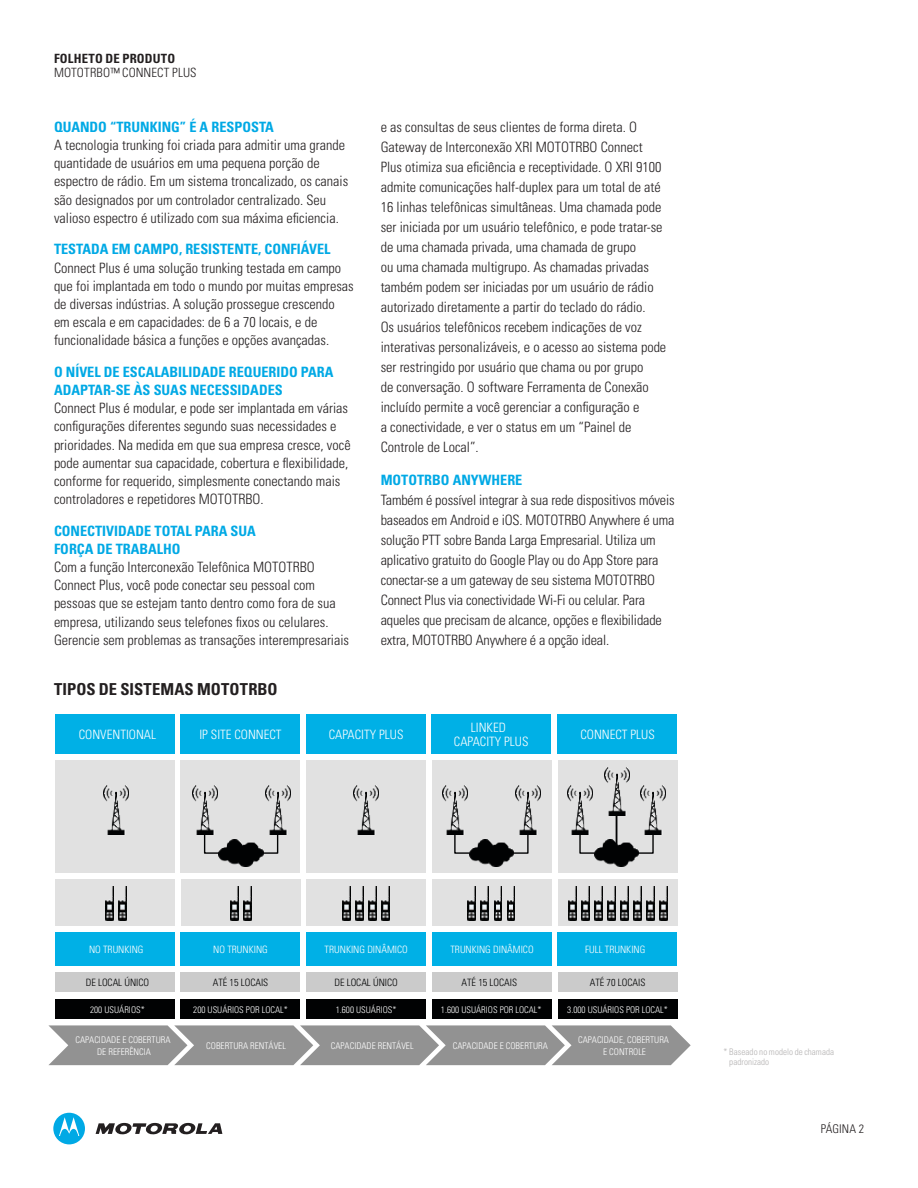
<style>
.page{position:relative;width:918px;height:1188px;background:#fff}
.page>*{position:absolute;margin:0;border:0;box-sizing:border-box;transform-origin:0 0}
.t1{font:700 condensed 16.5px "Univers LT Std";letter-spacing:.01em;color:#231f20}
.t2{font:300 condensed 14.25px/20px "Univers LT Std";color:#231f20}
.t3{font:700 condensed 14.25px/18.1px "Univers LT Std";color:#00a9e5}
.t4{font:300 condensed 12.9px/14.7px "Univers LT Std";color:#fff;text-align:center}
.t5{font:300 condensed 12.75px "Univers LT Std";letter-spacing:.01em;color:#231f20}
.t6{font:700 condensed 12.75px "Univers LT Std";letter-spacing:.02em;color:#231f20}
.t7{font:300 condensed 12px "Univers LT Std";color:#231f20}
.t8{font:300 condensed 10.05px "Univers LT Std";color:#fff}
.t9{font:300 condensed 10.05px "Univers LT Std";color:#010203}
.t10{font:300 condensed 9.15px/11.1px "Univers LT Std";color:#fff;text-align:center}
.t11{font:300 condensed 9px/10.5px "Univers LT Std";letter-spacing:.005em;color:#b4b2b2}
</style>
<div class="page">
<svg style="left:96px;top:1123px;width:126px;height:12px"></svg>
<svg style="left:53px;top:1113px;width:32px;height:31px"></svg>
<div style="left:558px;top:761px;width:119px;height:112px;background:#e1e1e1"></div>
<div style="left:55px;top:761px;width:119px;height:112px;background:#e1e1e1"></div>
<div style="left:181px;top:761px;width:119px;height:112px;background:#e1e1e1"></div>
<div style="left:307px;top:761px;width:119px;height:112px;background:#e1e1e1"></div>
<div style="left:432px;top:761px;width:120px;height:112px;background:#e1e1e1"></div>
<div style="left:55px;top:714px;width:119px;height:40px;background:#00b0e6"></div>
<div style="left:180px;top:714px;width:120px;height:40px;background:#00b0e6"></div>
<div style="left:306px;top:714px;width:120px;height:40px;background:#00b0e6"></div>
<div style="left:431px;top:714px;width:120px;height:40px;background:#00b0e6"></div>
<div style="left:55px;top:933px;width:119px;height:33px;background:#00b0e6"></div>
<div style="left:55px;top:972px;width:119px;height:20px;background:#cbcbcb"></div>
<div style="left:181px;top:972px;width:119px;height:20px;background:#cbcbcb"></div>
<div style="left:307px;top:972px;width:119px;height:20px;background:#cbcbcb"></div>
<div style="left:432px;top:972px;width:120px;height:20px;background:#cbcbcb"></div>
<div style="left:558px;top:714px;width:119px;height:40px;background:#00b0e6"></div>
<div style="left:558px;top:972px;width:119px;height:20px;background:#cbcbcb"></div>
<img style="left:103px;top:786px;width:26px;height:48px">
<img style="left:192px;top:786px;width:25px;height:48px">
<img style="left:265px;top:786px;width:25px;height:48px">
<img style="left:219px;top:840px;width:44px;height:27px">
<svg style="left:203px;top:833px;width:17px;height:21px"></svg>
<svg style="left:262px;top:833px;width:17px;height:21px"></svg>
<img style="left:354px;top:786px;width:25px;height:48px">
<img style="left:442px;top:786px;width:25px;height:48px">
<img style="left:515px;top:786px;width:25px;height:48px">
<img style="left:469px;top:840px;width:45px;height:27px">
<svg style="left:454px;top:833px;width:17px;height:21px"></svg>
<svg style="left:512px;top:833px;width:17px;height:21px"></svg>
<div style="left:55px;top:880px;width:119px;height:46px;background:#e1e1e1"></div>
<div style="left:181px;top:880px;width:119px;height:46px;background:#e1e1e1"></div>
<div style="left:307px;top:880px;width:119px;height:46px;background:#e1e1e1"></div>
<div style="left:432px;top:880px;width:120px;height:46px;background:#e1e1e1"></div>
<div style="left:558px;top:880px;width:119px;height:46px;background:#e1e1e1"></div>
<img style="left:106px;top:886px;width:7px;height:34px">
<img style="left:119px;top:886px;width:7px;height:34px">
<img style="left:231px;top:886px;width:8px;height:34px">
<img style="left:244px;top:886px;width:8px;height:34px">
<img style="left:343px;top:886px;width:8px;height:34px">
<img style="left:356px;top:886px;width:8px;height:34px">
<img style="left:369px;top:886px;width:8px;height:34px">
<img style="left:382px;top:886px;width:8px;height:34px">
<img style="left:468px;top:886px;width:8px;height:34px">
<img style="left:481px;top:886px;width:8px;height:34px">
<img style="left:494px;top:886px;width:8px;height:34px">
<img style="left:507px;top:886px;width:8px;height:34px">
<img style="left:568px;top:886px;width:8px;height:34px">
<img style="left:581px;top:886px;width:8px;height:34px">
<img style="left:594px;top:886px;width:8px;height:34px">
<img style="left:607px;top:886px;width:8px;height:34px">
<img style="left:620px;top:886px;width:8px;height:34px">
<img style="left:633px;top:886px;width:8px;height:34px">
<img style="left:647px;top:886px;width:7px;height:34px">
<img style="left:660px;top:886px;width:7px;height:34px">
<div style="left:181px;top:933px;width:119px;height:33px;background:#00b0e6"></div>
<div style="left:307px;top:933px;width:119px;height:33px;background:#00b0e6"></div>
<div style="left:432px;top:933px;width:120px;height:33px;background:#00b0e6"></div>
<div style="left:558px;top:933px;width:119px;height:33px;background:#00b0e6"></div>
<div style="left:55px;top:999px;width:119px;height:20px;background:#010203"></div>
<div style="left:181px;top:999px;width:119px;height:20px;background:#010203"></div>
<div style="left:307px;top:999px;width:119px;height:20px;background:#010203"></div>
<div style="left:432px;top:999px;width:120px;height:20px;background:#010203"></div>
<div style="left:558px;top:999px;width:119px;height:20px;background:#010203"></div>
<svg style="left:48px;top:1025px;width:643px;height:40px;background:#9a9a9a"></svg>
<img style="left:568px;top:786px;width:25px;height:48px">
<img style="left:641px;top:786px;width:25px;height:48px">
<img style="left:594px;top:840px;width:45px;height:27px">
<img style="left:604px;top:767px;width:25px;height:49px">
<svg style="left:628px;top:833px;width:26px;height:21px"></svg>
<svg style="left:579px;top:833px;width:17px;height:21px"></svg>
<hr style="left:616px;top:816px;width:1px;height:31px;background:#010203">
<p class="t6" style="left:54px;top:51px;width:123px">FOLHETO DE PRODUTO</p>
<p class="t5" style="left:54px;top:64px;width:144px">MOTOTRBO™ CONNECT PLUS</p>
<p class="t3" style="left:54px;top:118px;width:222px">QUANDO “TRUNKING” É A RESPOSTA</p>
<p class="t2" style="left:54px;top:136px;width:296px;line-height:18.1px">A tecnologia trunking foi criada para admitir uma grande quantidade de usuários em uma pequena porção de espectro de rádio. Em um sistema troncalizado, os canais são designados por um controlador centralizado. Seu valioso espectro é utilizado com sua máxima eficiencia.</p>
<p class="t3" style="left:54px;top:240px;width:278px">TESTADA EM CAMPO, RESISTENTE, CONFIÁVEL</p>
<p class="t2" style="left:54px;top:259px;width:301px;line-height:18.1px">Connect Plus é uma solução trunking testada em campo que foi implantada em todo o mundo por muitas empresas de diversas indústrias. A solução prossegue crescendo em escala e em capacidades: de 6 a 70 locais, e de funcionalidade básica a funções e opções avançadas.</p>
<p class="t3" style="left:54px;top:363px;width:281px">O NÍVEL DE ESCALABILIDADE REQUERIDO PARA<br>ADAPTAR-SE ÀS SUAS NECESSIDADES</p>
<p class="t2" style="left:54px;top:399px;width:298px;line-height:18.1px">Connect Plus é modular, e pode ser implantada em várias configurações diferentes segundo suas necessidades e prioridades. Na medida em que sua empresa cresce, você pode aumentar sua capacidade, cobertura e flexibilidade, conforme for requerido, simplesmente conectando mais controladores e repetidores MOTOTRBO.</p>
<p class="t3" style="left:54px;top:522px;width:203px">CONECTIVIDADE TOTAL PARA SUA<br>FORÇA DE TRABALHO</p>
<p class="t2" style="left:54px;top:558px;width:297px;line-height:18.1px">Com a função Interconexão Telefônica MOTOTRBO Connect Plus, você pode conectar seu pessoal com pessoas que se estejam tanto dentro como fora de sua empresa, utilizando seus telefones fixos ou celulares.<br>Gerencie sem problemas as transações interempresariais</p>
<p class="t1" style="left:54px;top:679px;width:225px">TIPOS DE SISTEMAS MOTOTRBO</p>
<p class="t2" style="left:381px;top:117px;width:287px">e as consultas de seus clientes de forma direta. O Gateway de Interconexão XRI MOTOTRBO Connect Plus otimiza sua eficiência e receptividade. O XRI 9100 admite comunicações half-duplex para um total de até 16 linhas telefônicas simultâneas. Uma chamada pode ser iniciada por um usuário telefônico, e pode tratar-se de uma chamada privada, uma chamada de grupo<br>ou uma chamada multigrupo. As chamadas privadas também podem ser iniciadas por um usuário de rádio autorizado diretamente a partir do teclado do rádio.<br>Os usuários telefônicos recebem indicações de voz interativas personalizáveis, e o acesso ao sistema pode ser restringido por usuário que chama ou por grupo<br>de conversação. O software Ferramenta de Conexão incluído permite a você gerenciar a configuração e<br>a conectividade, e ver o status em um “Painel de Controle de Local”.</p>
<p class="t3" style="left:381px;top:471px;width:143px">MOTOTRBO ANYWHERE</p>
<p class="t2" style="left:381px;top:490px;width:296px">Também é possível integrar à sua rede dispositivos móveis baseados em Android e iOS. MOTOTRBO Anywhere é uma solução PTT sobre Banda Larga Empresarial. Utiliza um aplicativo gratuito do Google Play ou do App Store para conectar-se a um gateway de seu sistema MOTOTRBO Connect Plus via conectividade Wi-Fi ou celular. Para aqueles que precisam de alcance, opções e flexibilidade extra, MOTOTRBO Anywhere é a opção ideal.</p>
<p class="t4" style="left:79px;top:727px;width:79px">CONVENTIONAL</p>
<p class="t4" style="left:199px;top:727px;width:84px">IP SITE CONNECT</p>
<p class="t4" style="left:329px;top:727px;width:76px">CAPACITY PLUS</p>
<p class="t4" style="left:454px;top:720px;width:76px">LINKED<br>CAPACITY PLUS</p>
<p class="t4" style="left:580px;top:727px;width:76px">CONNECT PLUS</p>
<p class="t8" style="left:325px;top:944px;width:85px">TRUNKING DINÂMICO</p>
<p class="t8" style="left:450px;top:944px;width:85px">TRUNKING DINÂMICO</p>
<p class="t8" style="left:89px;top:944px;width:56px">NO TRUNKING</p>
<p class="t9" style="left:86px;top:977px;width:65px">DE LOCAL ÚNICO</p>
<p class="t9" style="left:213px;top:977px;width:57px">ATÉ 15 LOCAIS</p>
<p class="t9" style="left:334px;top:977px;width:65px">DE LOCAL ÚNICO</p>
<p class="t9" style="left:462px;top:977px;width:57px">ATÉ 15 LOCAIS</p>
<p class="t8" style="left:213px;top:944px;width:56px">NO TRUNKING</p>
<p class="t8" style="left:585px;top:944px;width:62px">FULL TRUNKING</p>
<p class="t9" style="left:590px;top:977px;width:57px">ATÉ 70 LOCAIS</p>
<p class="t10" style="left:90px;top:1004px;width:56px">200 USUÁRIOS*</p>
<p class="t10" style="left:193px;top:1004px;width:96px">200 USUÁRIOS POR LOCAL*</p>
<p class="t10" style="left:336px;top:1004px;width:62px">1.600 USUÁRIOS*</p>
<p class="t10" style="left:441px;top:1004px;width:102px">1.600 USUÁRIOS POR LOCAL*</p>
<p class="t10" style="left:567px;top:1004px;width:102px">3.000 USUÁRIOS POR LOCAL*</p>
<p class="t10" style="left:206px;top:1040px;width:81px">COBERTURA RENTÁVEL</p>
<p class="t10" style="left:331px;top:1040px;width:84px">CAPACIDADE RENTÁVEL</p>
<p class="t10" style="left:453px;top:1040px;width:97px">CAPACIDADE E COBERTURA</p>
<p class="t10" style="left:578px;top:1035px;width:92px">CAPACIDADE, COBERTURA<br>E CONTROLE</p>
<p class="t10" style="left:75px;top:1035px;width:97px">CAPACIDADE E COBERTURA<br>DE REFERÊNCIA</p>
<p class="t11" style="left:729px;top:1046px;width:106px;text-indent:-6px">* Baseado no modelo de chamada padronizado</p>
<p class="t7" style="left:821px;top:1122px;width:45px">PÁGINA 2</p>
</div>
